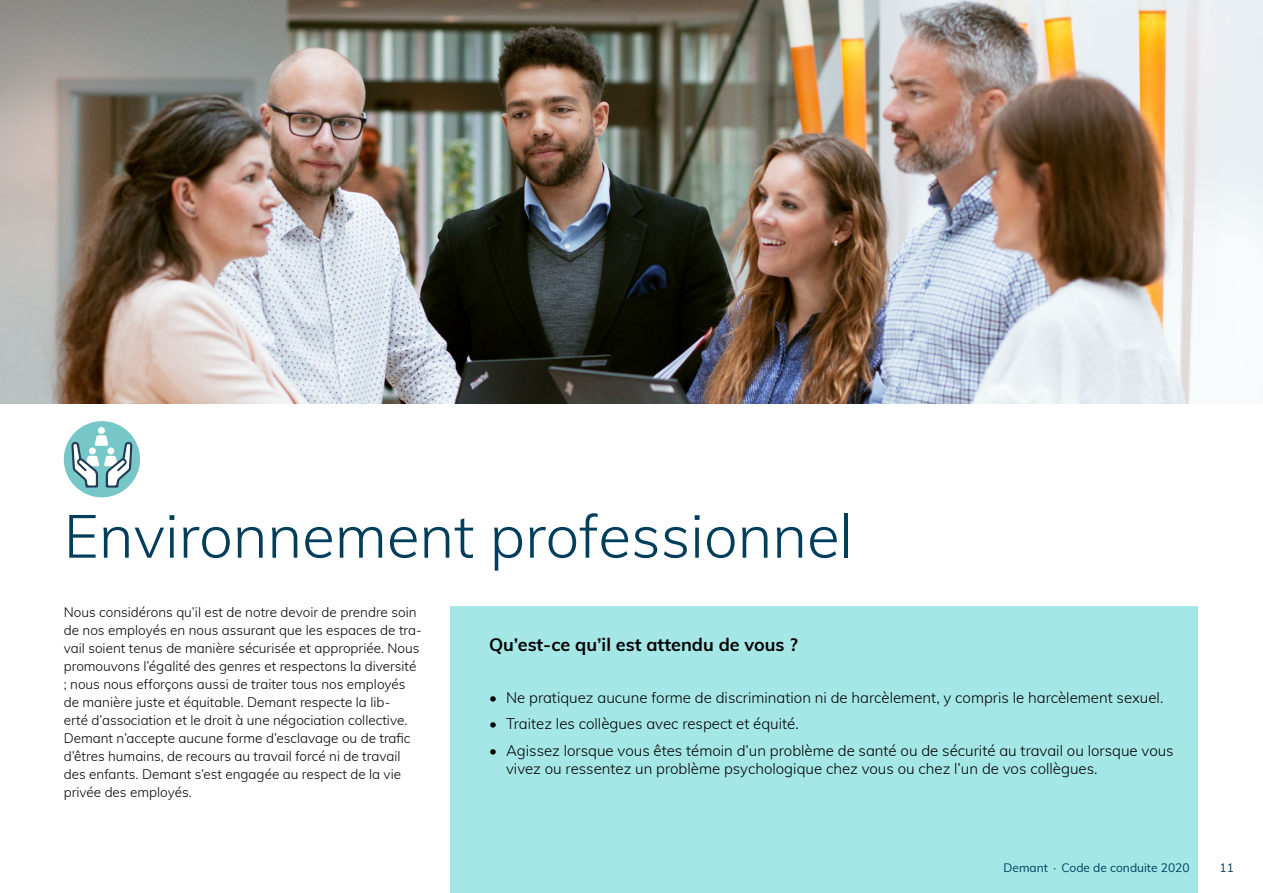
<style>
.page{position:relative;width:1263px;height:893px;background:#fff}
.page>*{position:absolute;margin:0;border:0;box-sizing:border-box;transform-origin:0 0}
.t1{font:300 60px "Muli";color:#003e5c}
.t2{font:700 18px "Muli";color:#000}
.t3{font:300 15px/18px "Muli";color:#000}
.t4{font:300 13.5px/18px "Muli";color:#000}
.t5{font:12px "Muli";color:#003e5c}
</style>
<div class="page">
<div style="left:451px;top:607px;width:747px;height:286px;background:#a5e7e7"></div>
<img style="left:0;top:0;width:1263px;height:404px">
<div style="left:64px;top:421px;width:76px;height:76px;background:#77c7c8;border-radius:50%"></div>
<svg style="left:71px;top:427px;width:61px;height:61px"></svg>
<h1 class="t1" style="left:64px;top:492px;width:791px">Environnement professionnel</h1>
<p class="t4" style="left:64px;top:603px;width:360px">Nous considérons qu’il est de notre devoir de prendre soin de nos employés en nous assurant que les espaces de tra&shy;vail soient tenus de manière sécurisée et appropriée. Nous promouvons l’égalité des genres et respectons la diversité ; nous nous efforçons aussi de traiter tous nos employés de manière juste et équitable. Demant respecte la lib-<br>erté d’association et le droit à une négociation collective.<br>Demant n’accepte aucune forme d’esclavage ou de trafic d’êtres humains, de recours au travail forcé ni de travail des enfants. Demant s’est engagée au respect de la vie privée des employés.</p>
<h2 class="t2" style="left:489px;top:632px;width:310px">Qu’est-ce qu’il est attendu de vous ?</h2>
<p class="t3" style="left:489px;top:688px;width:676px">• Ne pratiquez aucune forme de discrimination ni de harcèlement, y compris le harcèlement sexuel.</p>
<p class="t3" style="left:489px;top:714px;width:311px">• Traitez les collègues avec respect et équité.</p>
<p class="t3" style="left:506px;top:741px;width:669px;text-indent:-17px">• Agissez lorsque vous êtes témoin d’un problème de santé ou de sécurité au travail ou lorsque vous vivez ou ressentez un problème psychologique chez vous ou chez l’un de vos collègues.</p>
<p class="t5" style="left:1003px;top:859px;width:188px">Demant ∙ Code de conduite 2020</p>
<p class="t5" style="left:1219px;top:859px;width:16px">11</p>
</div>
